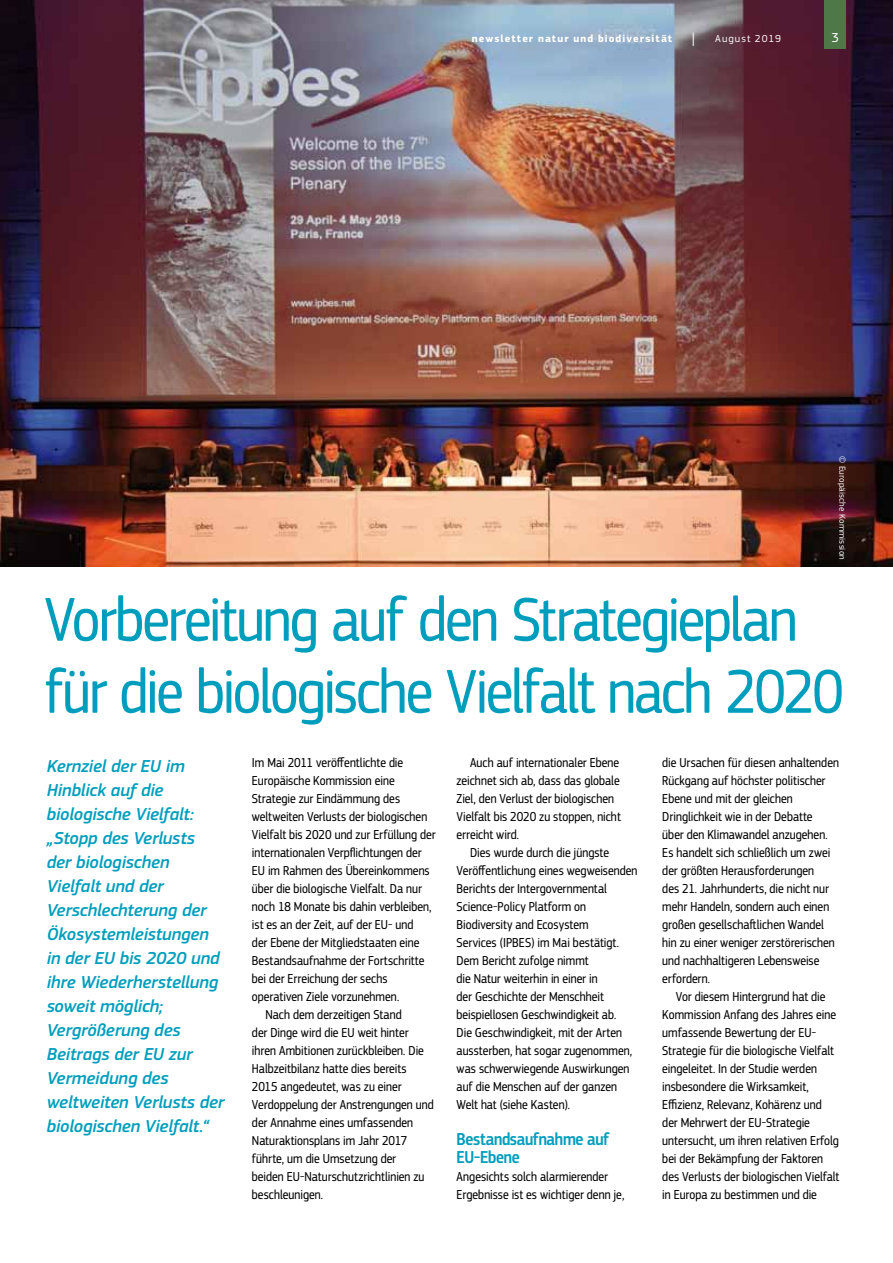
<style>
.page{position:relative;width:893px;height:1263px;background:#fff}
.page>*{position:absolute;margin:0;border:0;box-sizing:border-box;transform-origin:0 0}
.t1{font:64.5px/72px "EC Square Sans Cond Pro";letter-spacing:-.03em;color:#009ebc}
.t2{font:italic 500 18px/24px "EC Square Sans Pro";letter-spacing:-.01em;color:#009ebc}
.t3{font:500 18px/18px "EC Square Sans Cond Pro";letter-spacing:-.015em;color:#009ebc}
.t4{font:13.5px/18px "EC Square Sans Cond Pro";letter-spacing:.005em;color:#000}
.t5{font:13.5px "EC Square Sans Pro";color:#fff}
.t6{font:700 10.5px "EC Square Sans Pro";letter-spacing:.1em;color:#fff}
.t7{font:10.5px "EC Square Sans Pro";letter-spacing:.1em;color:#fff}
.t8{font:9px "EC Square Sans Pro";letter-spacing:.015em;color:#fff}
.s1{font-weight:400;font-size:16.5px}
</style>
<div class="page">
<img style="left:0;top:0;width:893px;height:566px">
<div style="left:824px;top:0;width:22px;height:48px;background:#4f7849"></div>
<p class="t6" style="left:472px;top:33px;width:225px">newsletter natur und biodiversität <span class="s1">|</span></p>
<p class="t7" style="left:715px;top:33px;width:67px">August 2019</p>
<p class="t5" style="left:831px;top:30px;width:9px">3</p>
<p class="t8" style="left:848px;top:456px;width:105px;rotate:90deg">© Europäische Kommission</p>
<h1 class="t1" style="left:44px;top:584px;width:801px">Vorbereitung auf den Strategieplan für die biologische Vielfalt nach 2020</h1>
<p class="t2" style="left:47px;top:754px;width:179px">Kernziel der EU im<br>Hinblick auf die biologische Vielfalt: „Stopp des Verlusts<br>der biologischen<br>Vielfalt und der<br>Verschlechterung der<br>Ökosystemleistungen in der EU bis 2020 und ihre Wiederherstellung soweit möglich;<br>Vergrößerung des<br>Beitrags der EU zur<br>Vermeidung des weltweiten Verlusts der biologischen Vielfalt.“</p>
<p class="t4" style="left:252px;top:754px;width:153px">Im Mai 2011 veröffentlichte die</p>
<p class="t4" style="left:252px;top:772px;width:144px">Europäische Kommission eine</p>
<p class="t4" style="left:252px;top:790px;width:150px">Strategie zur Eindämmung des</p>
<p class="t4" style="left:252px;top:808px;width:177px">weltweiten Verlusts der biologischen</p>
<p class="t4" style="left:252px;top:826px;width:185px">Vielfalt bis 2020 und zur Erfüllung der</p>
<p class="t4" style="left:252px;top:844px;width:171px">internationalen Verpflichtungen der</p>
<p class="t4" style="left:252px;top:862px;width:179px">EU im Rahmen des Übereinkommens</p>
<p class="t4" style="left:252px;top:880px;width:171px">über die biologische Vielfalt. Da nur</p>
<p class="t4" style="left:252px;top:898px;width:181px">noch 18 Monate bis dahin verbleiben,</p>
<p class="t4" style="left:252px;top:916px;width:163px">ist es an der Zeit, auf der EU- und</p>
<p class="t4" style="left:252px;top:934px;width:169px">der Ebene der Mitgliedstaaten eine</p>
<p class="t4" style="left:252px;top:952px;width:174px">Bestandsaufnahme der Fortschritte</p>
<p class="t4" style="left:252px;top:970px;width:137px">bei der Erreichung der sechs</p>
<p class="t4" style="left:252px;top:988px;width:149px">operativen Ziele vorzunehmen.</p>
<p class="t4" style="left:265px;top:1006px;width:138px">Nach dem derzeitigen Stand</p>
<p class="t4" style="left:252px;top:1024px;width:158px">der Dinge wird die EU weit hinter</p>
<p class="t4" style="left:252px;top:1042px;width:173px">ihren Ambitionen zurückbleiben. Die</p>
<p class="t4" style="left:252px;top:1060px;width:156px">Halbzeitbilanz hatte dies bereits</p>
<p class="t4" style="left:252px;top:1078px;width:151px">2015 angedeutet, was zu einer</p>
<p class="t4" style="left:252px;top:1096px;width:183px">Verdoppelung der Anstrengungen und</p>
<p class="t4" style="left:252px;top:1114px;width:163px">der Annahme eines umfassenden</p>
<p class="t4" style="left:252px;top:1132px;width:157px">Naturaktionsplans im Jahr 2017</p>
<p class="t4" style="left:252px;top:1150px;width:146px">führte, um die Umsetzung der</p>
<p class="t4" style="left:252px;top:1168px;width:174px">beiden EU-Naturschutzrichtlinien zu</p>
<p class="t4" style="left:252px;top:1186px;width:73px">beschleunigen.</p>
<p class="t4" style="left:457px;top:754px;width:166px;text-indent:14px">Auch auf internationaler Ebene zeichnet sich ab, dass das globale<br>Ziel, den Verlust der biologischen<br>Vielfalt bis 2020 zu stoppen, nicht erreicht wird.</p>
<p class="t4" style="left:457px;top:844px;width:182px;text-indent:14px">Dies wurde durch die jüngste<br>Veröffentlichung eines wegweisenden<br>Berichts der Intergovernmental<br>Science-Policy Platform on<br>Biodiversity and Ecosystem<br>Services (IPBES) im Mai bestätigt.<br>Dem Bericht zufolge nimmt<br>die Natur weiterhin in einer in<br>der Geschichte der Menschheit beispiellosen Geschwindigkeit ab.<br>Die Geschwindigkeit, mit der Arten aussterben, hat sogar zugenommen, was schwerwiegende Auswirkungen auf die Menschen auf der ganzen<br>Welt hat (siehe Kasten).</p>
<h2 class="t3" style="left:457px;top:1131px;width:154px">Bestandsaufnahme auf<br>EU-Ebene</h2>
<p class="t4" style="left:457px;top:1168px;width:169px">Angesichts solch alarmierender<br>Ergebnisse ist es wichtiger denn je,</p>
<p class="t4" style="left:662px;top:754px;width:178px">die Ursachen für diesen anhaltenden<br>Rückgang auf höchster politischer<br>Ebene und mit der gleichen<br>Dringlichkeit wie in der Debatte<br>über den Klimawandel anzugehen.<br>Es handelt sich schließlich um zwei der größten Herausforderungen<br>des 21. Jahrhunderts, die nicht nur mehr Handeln, sondern auch einen großen gesellschaftlichen Wandel hin zu einer weniger zerstörerischen und nachhaltigeren Lebensweise erfordern.</p>
<p class="t4" style="left:662px;top:988px;width:179px;text-indent:14px">Vor diesem Hintergrund hat die Kommission Anfang des Jahres eine umfassende Bewertung der EU-Strategie für die biologische Vielfalt eingeleitet. In der Studie werden insbesondere die Wirksamkeit, Effizienz, Relevanz, Kohärenz und der Mehrwert der EU-Strategie untersucht, um ihren relativen Erfolg bei der Bekämpfung der Faktoren des Verlusts der biologischen Vielfalt in Europa zu bestimmen und die</p>
</div>
